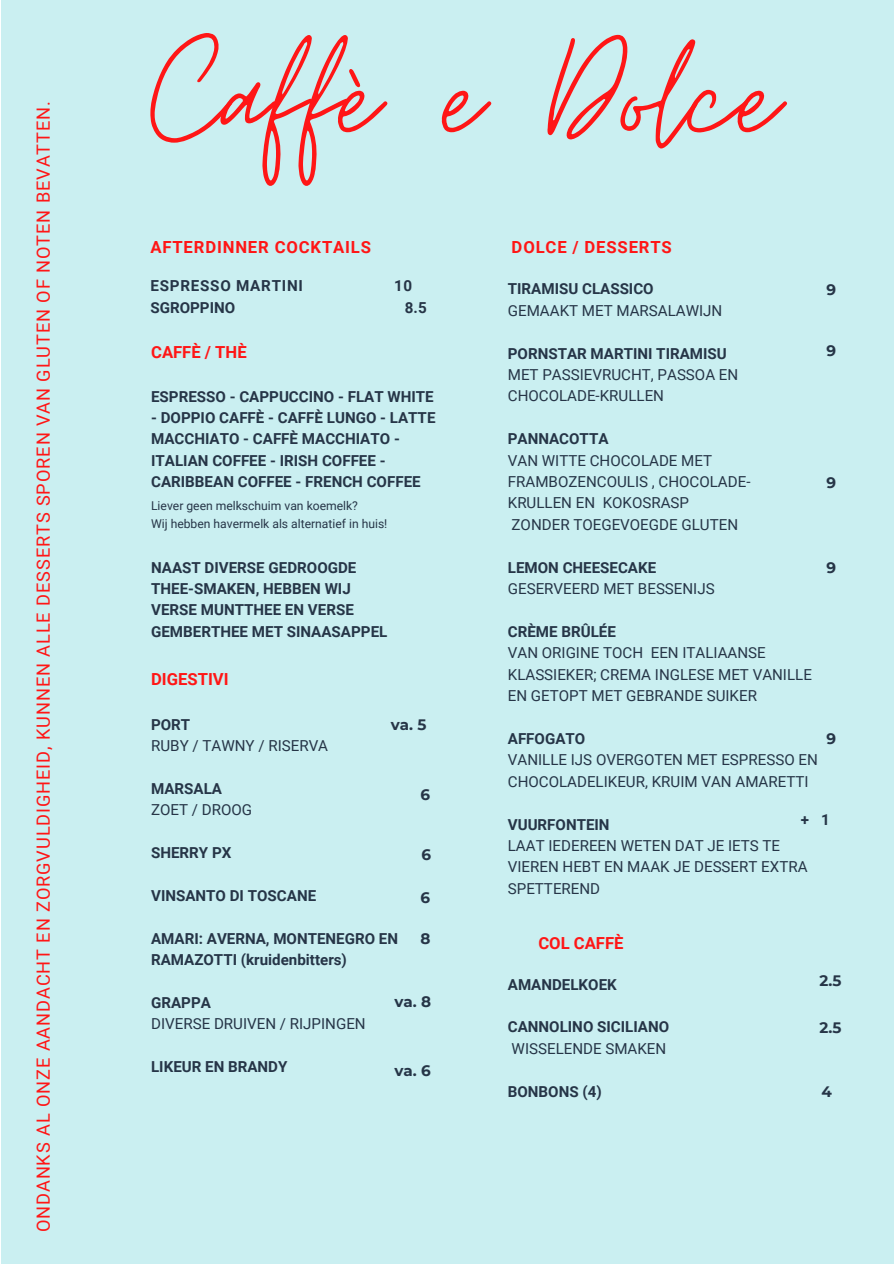
<style>
.page{position:relative;width:894px;height:1264px;background:#fff}
.page>*{position:absolute;margin:0;border:0;box-sizing:border-box;transform-origin:0 0}
.t1{font:170.7px "Moon Time";color:#ff1616}
.t2{font:18.15px "Roboto";letter-spacing:.05em;color:#ff1616}
.t3{font:700 16.65px "Roboto";letter-spacing:.05em;color:#ff1616}
.t4{font:700 16.65px "Roboto";color:#ff1616}
.t5{font:700 15.15px/21.5px "Roboto";color:#263547}
.t6{font:15.15px/21.5px "Roboto";color:#263547}
.t7{font:700 15.15px "Montserrat";color:#263547}
.t8{font:700 15.15px "Roboto";letter-spacing:.05em;color:#263547}
.t9{font:12.15px "Roboto";color:#263547}
.s1{font-weight:400}
</style>
<div class="page">
<div style="left:1px;top:0;width:892px;height:1263px;background:#caeff1"></div>
<p class="t2" style="left:33px;top:1232px;width:1132px;rotate:-90deg">ONDANKS AL ONZE AANDACHT EN ZORGVULDIGHEID, KUNNEN ALLE DESSERTS SPOREN VAN GLUTEN OF NOTEN BEVATTEN.</p>
<p class="t1" style="left:150px;top:-6px;width:629px">Caffè e Dolce</p>
<p class="t3" style="left:150px;top:238px;width:222px">AFTERDINNER COCKTAILS</p>
<p class="t3" style="left:511px;top:238px;width:162px">DOLCE / DESSERTS</p>
<p class="t8" style="left:150px;top:277px;width:154px">ESPRESSO MARTINI</p>
<p class="t5" style="left:394px;top:275px;width:20px">10</p>
<p class="t5" style="left:150px;top:297px;width:86px">SGROPPINO</p>
<p class="t5" style="left:405px;top:297px;width:23px">8.5</p>
<p class="t5" style="left:507px;top:278px;width:147px">TIRAMISU CLASSICO</p>
<p class="t6" style="left:507px;top:300px;width:216px">GEMAAKT MET MARSALAWIJN</p>
<p class="t5" style="left:507px;top:343px;width:220px">PORNSTAR MARTINI TIRAMISU</p>
<p class="t6" style="left:507px;top:364px;width:232px">MET PASSIEVRUCHT, PASSOA EN<br>CHOCOLADE-KRULLEN</p>
<p class="t5" style="left:507px;top:428px;width:102px">PANNACOTTA</p>
<p class="t6" style="left:507px;top:450px;width:244px">VAN WITTE CHOCOLADE MET<br>FRAMBOZENCOULIS , CHOCOLADE-</p>
<p class="t6" style="left:507px;top:492px;width:232px">KRULLEN EN KOKOSRASP<br>ZONDER TOEGEVOEGDE GLUTEN</p>
<p class="t5" style="left:507px;top:557px;width:150px">LEMON CHEESECAKE</p>
<p class="t6" style="left:507px;top:578px;width:208px">GESERVEERD MET BESSENIJS</p>
<p class="t5" style="left:507px;top:621px;width:109px">CRÈME BRÛLÉE</p>
<p class="t6" style="left:507px;top:642px;width:305px">VAN ORIGINE TOCH EEN ITALIAANSE<br>KLASSIEKER; CREMA INGLESE MET VANILLE<br>EN GETOPT MET GEBRANDE SUIKER</p>
<p class="t5" style="left:507px;top:728px;width:79px">AFFOGATO</p>
<p class="t6" style="left:507px;top:749px;width:311px">VANILLE IJS OVERGOTEN MET ESPRESSO EN<br>CHOCOLADELIKEUR, KRUIM VAN AMARETTI</p>
<p class="t5" style="left:507px;top:813px;width:103px">VUURFONTEIN</p>
<p class="t6" style="left:507px;top:835px;width:301px">LAAT IEDEREEN WETEN DAT JE IETS TE<br>VIEREN HEBT EN MAAK JE DESSERT EXTRA<br>SPETTEREND</p>
<p class="t7" style="left:826px;top:280px;width:11px">9</p>
<p class="t4" style="left:151px;top:343px;width:97px">CAFFÈ / THÈ</p>
<p class="t7" style="left:826px;top:341px;width:11px">9</p>
<p class="t5" style="left:151px;top:386px;width:284px">ESPRESSO - CAPPUCCINO - FLAT WHITE</p>
<p class="t5" style="left:151px;top:407px;width:286px">- DOPPIO CAFFÈ - CAFFÈ LUNGO - LATTE<br>MACCHIATO - CAFFÈ MACCHIATO -<br>ITALIAN COFFEE - IRISH COFFEE -<br>CARIBBEAN COFFEE - FRENCH COFFEE</p>
<p class="t7" style="left:826px;top:473px;width:11px">9</p>
<p class="t9" style="left:151px;top:498px;width:208px">Liever geen melkschuim van koemelk?</p>
<p class="t9" style="left:151px;top:516px;width:238px">Wij hebben havermelk als alternatief in huis!</p>
<p class="t5" style="left:151px;top:556px;width:207px">NAAST DIVERSE GEDROOGDE<br>THEE-SMAKEN, HEBBEN WIJ<br>VERSE MUNTTHEE EN VERSE</p>
<p class="t5" style="left:151px;top:621px;width:238px">GEMBERTHEE MET SINAASAPPEL</p>
<p class="t7" style="left:826px;top:558px;width:11px">9</p>
<p class="t4" style="left:151px;top:669px;width:79px">DIGESTIVI</p>
<p class="t5" style="left:151px;top:713px;width:41px">PORT</p>
<p class="t6" style="left:151px;top:735px;width:178px">RUBY / TAWNY / RISERVA</p>
<p class="t5" style="left:151px;top:778px;width:72px">MARSALA</p>
<p class="t6" style="left:151px;top:799px;width:103px">ZOET / DROOG</p>
<p class="t5" style="left:151px;top:842px;width:82px">SHERRY PX</p>
<p class="t5" style="left:151px;top:885px;width:166px">VINSANTO DI TOSCANE</p>
<p class="t5" style="left:151px;top:927px;width:248px">AMARI: AVERNA, MONTENEGRO EN<br>RAMAZOTTI (kruidenbitters)</p>
<p class="t5" style="left:151px;top:992px;width:61px">GRAPPA</p>
<p class="t6" style="left:151px;top:1013px;width:216px">DIVERSE DRUIVEN / RIJPINGEN</p>
<p class="t5" style="left:151px;top:1056px;width:138px">LIKEUR EN BRANDY</p>
<p class="t7" style="left:390px;top:715px;width:37px">va. 5</p>
<p class="t7" style="left:826px;top:729px;width:11px">9</p>
<p class="t7" style="left:420px;top:785px;width:11px">6</p>
<p class="t5" style="left:800px;top:808px;width:31px">+ 1</p>
<p class="t7" style="left:421px;top:845px;width:11px">6</p>
<p class="t7" style="left:420px;top:888px;width:11px">6</p>
<p class="t7" style="left:420px;top:929px;width:11px">8</p>
<p class="t4" style="left:538px;top:933px;width:87px">COL CAFFÈ</p>
<p class="t5" style="left:507px;top:973px;width:110px">AMANDELKOEK</p>
<p class="t5" style="left:507px;top:1016px;width:163px">CANNOLINO SICILIANO<br><span class="s1">WISSELENDE SMAKEN</span></p>
<p class="t5" style="left:507px;top:1080px;width:95px">BONBONS (4)</p>
<p class="t7" style="left:819px;top:971px;width:23px">2.5</p>
<p class="t7" style="left:819px;top:1018px;width:23px">2.5</p>
<p class="t7" style="left:394px;top:992px;width:38px">va. 8</p>
<p class="t7" style="left:394px;top:1061px;width:38px">va. 6</p>
<p class="t7" style="left:821px;top:1082px;width:12px">4</p>
</div>
